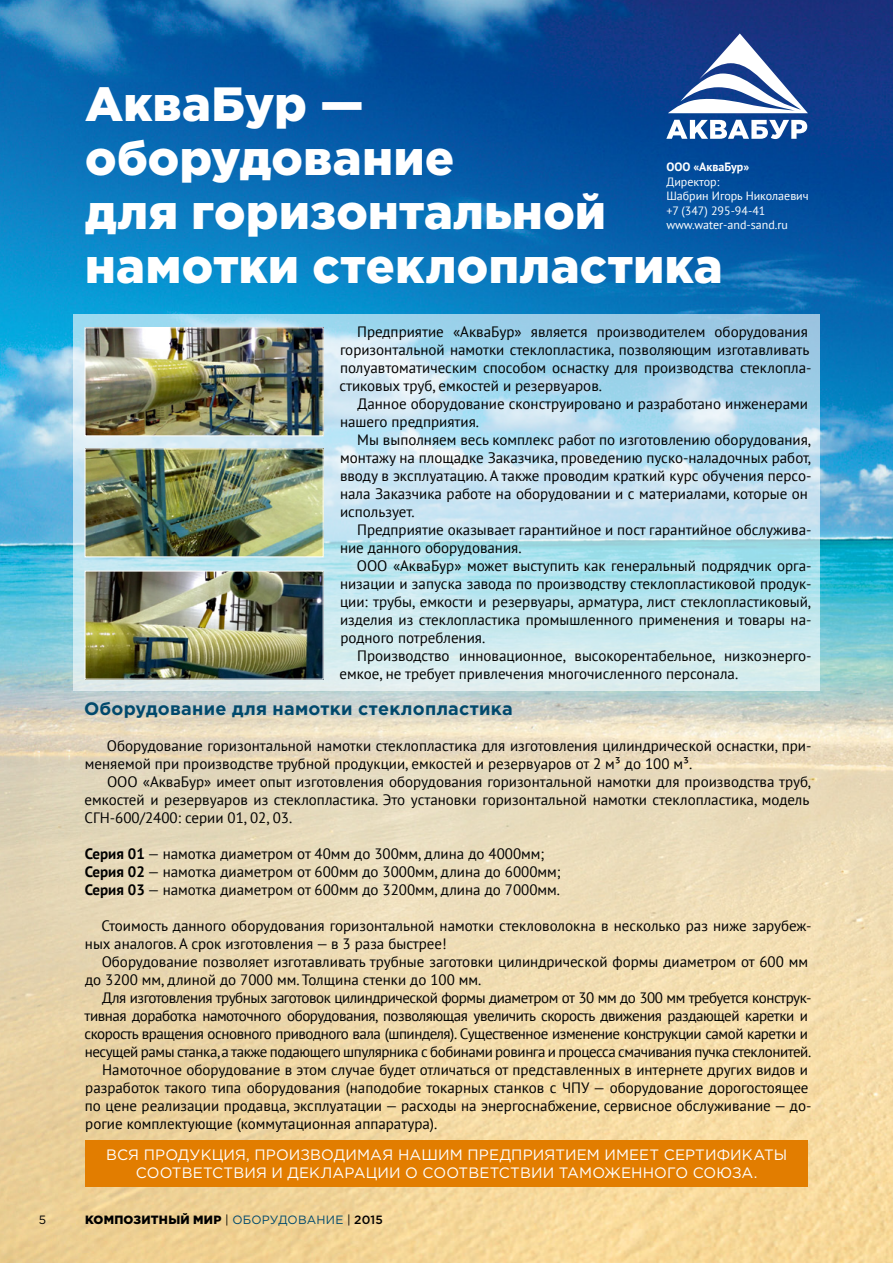
<style>
.page{position:relative;width:893px;height:1263px;background:#fff}
.page>*{position:absolute;margin:0;border:0;box-sizing:border-box;transform-origin:0 0}
.t1{font:900 48px/54px "Gotham Pro";letter-spacing:.01em;color:#fff}
.t2{font:700 18px "Gotham Pro";letter-spacing:.015em;color:#00496c}
.t3{font:15px/18px "PT Sans";color:#000}
.t4{font:15px "PT Sans";letter-spacing:-.03em;color:#000}
.t5{font:15px/18px "Gotham Pro";letter-spacing:.01em;color:#fff;text-align:center}
.t6{font:12px/14.4px "PT Sans";color:#fff}
.t7{font:900 12px "Gotham Pro";letter-spacing:.02em;color:#000}
.t8{font:700 12px "PT Sans";color:#fff}
.t9{font:12px "Gotham Pro";color:#000}
.s1{font-weight:700}
.s2{font-weight:400}
.s3{font-weight:400;color:#00496c}
.s4{font-weight:500}
</style>
<div class="page">
<img style="left:0;top:0;width:893px;height:1263px">
<svg style="left:73px;top:315px;width:747px;height:376px;background:#bce1ee"></svg>
<svg style="left:668px;top:33px;width:140px;height:80px"></svg>
<svg style="left:666px;top:120px;width:141px;height:19px"></svg>
<img style="left:87px;top:329px;width:235px;height:105px">
<div style="left:85px;top:327px;width:239px;height:109px;border:1px solid #fff"></div>
<img style="left:87px;top:573px;width:235px;height:104px">
<img style="left:87px;top:450px;width:235px;height:105px">
<div style="left:85px;top:448px;width:239px;height:109px;border:1px solid #fff"></div>
<div style="left:85px;top:1140px;width:723px;height:46px;background:#e27d00"></div>
<p class="t9" style="left:39px;top:1213px;width:9px">5</p>
<h1 class="t1" style="left:85px;top:76px;width:639px">АкваБур — оборудование<br>для горизонтальной намотки стеклопластика</h1>
<p class="t8" style="left:666px;top:159px;width:84px">ООО «АкваБур»</p>
<p class="t6" style="left:666px;top:174px;width:144px">Директор:<br>Шабрин Игорь Николаевич +7 (347) 295-94-41 www.water-and-sand.ru</p>
<p class="t3" style="left:339px;top:322px;width:473px;text-indent:18px">Предприятие «АкваБур» является производителем оборудования горизонтальной намотки стеклопластика, позволяющим изготавливать полуавтоматическим способом оснастку для производства стеклопла&shy;стиковых труб, емкостей и резервуаров.</p>
<p class="t3" style="left:340px;top:394px;width:470px;text-indent:17px">Данное оборудование сконструировано и разработано инженерами нашего предприятия.</p>
<p class="t3" style="left:340px;top:430px;width:473px;text-indent:17px">Мы выполняем весь комплекс работ по изготовлению оборудования, монтажу на площадке Заказчика, проведению пуско-наладочных работ, вводу в эксплуатацию. А также проводим краткий курс обучения персо&shy;нала Заказчика работе на оборудовании и с материалами, которые он использует.</p>
<p class="t3" style="left:340px;top:520px;width:473px;text-indent:17px">Предприятие оказывает гарантийное и пост гарантийное обслужива&shy;ние данного оборудования.</p>
<p class="t3" style="left:340px;top:556px;width:473px;text-align:justify;text-indent:17px">ООО «АкваБур» может выступить как генеральный подрядчик орга&shy;низации и запуска завода по производству стеклопластиковой продук&shy;ции: трубы, емкости и резервуары, арматура, лист стеклопластиковый, изделия из стеклопластика промышленного применения и товары на&shy;родного потребления.</p>
<p class="t3" style="left:339px;top:646px;width:473px;text-indent:18px">Производство инновационное, высокорентабельное, низкоэнерго&shy;емкое, не требует привлечения многочисленного персонала.</p>
<p class="t2" style="left:84px;top:698px;width:430px">Оборудование для намотки стеклопластика</p>
<p class="t3" style="left:85px;top:736px;width:728px;text-indent:22px">Оборудование горизонтальной намотки стеклопластика для изготовления цилиндрической оснастки, при&shy;меняемой при производстве трубной продукции, емкостей и резервуаров от 2 м³ до 100 м³.</p>
<p class="t3" style="left:84px;top:772px;width:728px;text-indent:23px">ООО «АкваБур» имеет опыт изготовления оборудования горизонтальной намотки для производства труб, емкостей и резервуаров из стеклопластика. Это установки горизонтальной намотки стеклопластика, модель<br>СГН-600/2400: серии 01, 02, 03.</p>
<p class="t3" style="left:85px;top:844px;width:477px"><span class="s1">Серия 01</span> — намотка диаметром от 40мм до 300мм, длина до 4000мм;<br><span class="s1">Серия 02</span> — намотка диаметром от 600мм до 3000мм, длина до 6000мм;<br><span class="s1">Серия 03</span> — намотка диаметром от 600мм до 3200мм, длина до 7000мм.</p>
<p class="t3" style="left:85px;top:916px;width:728px;text-indent:17px">Стоимость данного оборудования горизонтальной намотки стекловолокна в несколько раз ниже зарубеж&shy;ных аналогов. А срок изготовления — в 3 раза быстрее!</p>
<p class="t3" style="left:85px;top:952px;width:725px;text-indent:17px">Оборудование позволяет изготавливать трубные заготовки цилиндрической формы диаметром от 600 мм до 3200 мм, длиной до 7000 мм. Толщина стенки до 100 мм.</p>
<p class="t4" style="left:102px;top:988px;width:711px">Для изготовления трубных заготовок цилиндрической формы диаметром от 30 мм до 300 мм требуется конструк-</p>
<p class="t4" style="left:85px;top:1006px;width:725px">тивная доработка намоточного оборудования, позволяющая увеличить скорость движения раздающей каретки и</p>
<p class="t4" style="left:84px;top:1024px;width:725px">скорость вращения основного приводного вала (шпинделя). Существенное изменение конструкции самой каретки и</p>
<p class="t4" style="left:85px;top:1042px;width:728px">несущей рамы станка, а также подающего шпулярника с бобинами ровинга и процесса смачивания пучка стеклонитей.</p>
<p class="t3" style="left:102px;top:1060px;width:707px">Намоточное оборудование в этом случае будет отличаться от представленных в интернете других видов и</p>
<p class="t3" style="left:85px;top:1078px;width:725px">разработок такого типа оборудования (наподобие токарных станков с ЧПУ — оборудование дорогостоящее</p>
<p class="t3" style="left:85px;top:1096px;width:728px">по цене реализации продавца, эксплуатации — расходы на энергоснабжение, сервисное обслуживание — до-</p>
<p class="t3" style="left:85px;top:1114px;width:354px">рогие комплектующие (коммутационная аппаратура).</p>
<p class="t5" style="left:106px;top:1145px;width:683px">ВСЯ ПРОДУКЦИЯ, ПРОИЗВОДИМАЯ НАШИМ ПРЕДПРИЯТИЕМ ИМЕЕТ СЕРТИФИКАТЫ<br>СООТВЕТСТВИЯ И ДЕКЛАРАЦИИ О СООТВЕТСТВИИ ТАМОЖЕННОГО СОЮЗА.</p>
<p class="t7" style="left:85px;top:1213px;width:300px">КОМПОЗИТНЫЙ МИР <span class="s2">|</span> <span class="s3">ОБОРУДОВАНИЕ</span> <span class="s2">|</span> <span class="s4">2015</span></p>
</div>
